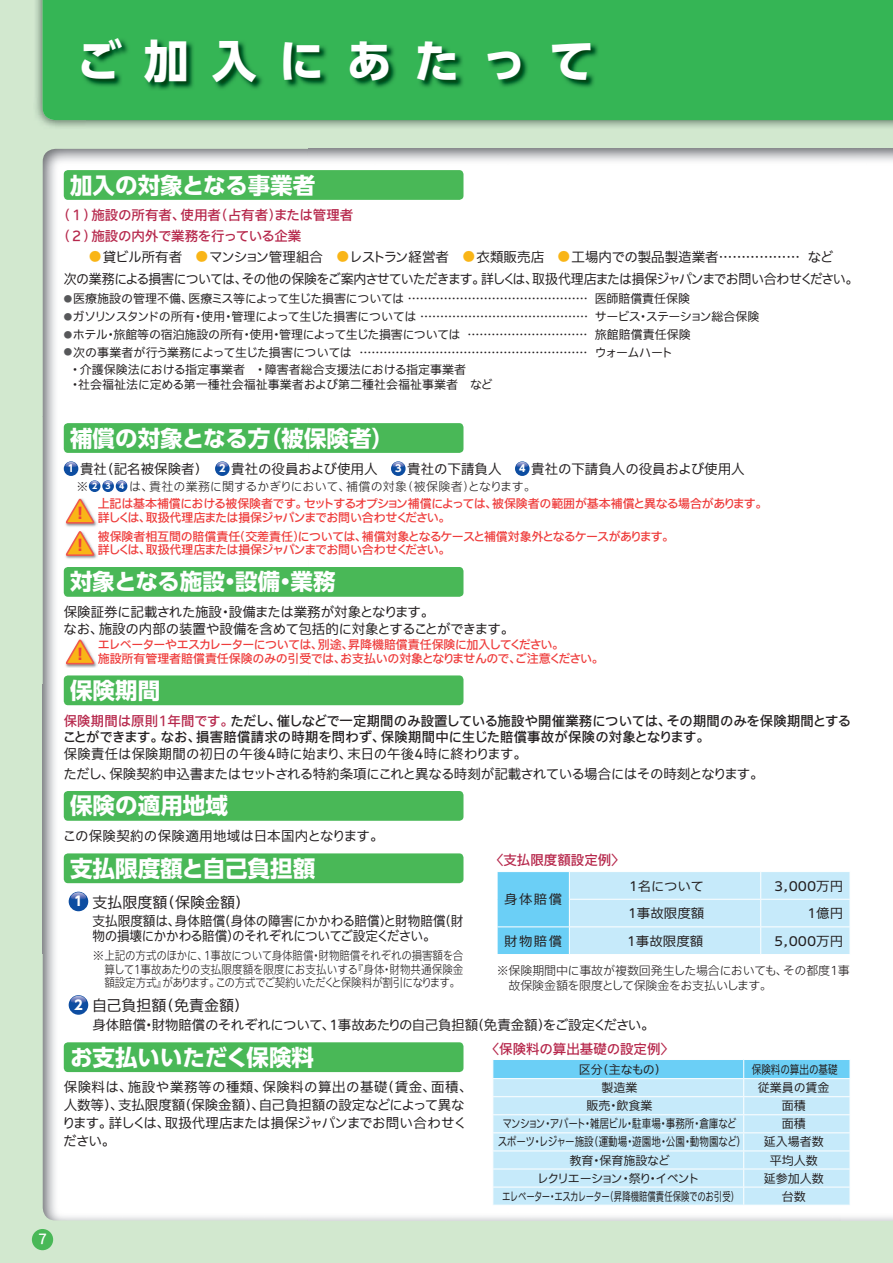
<style>
.page{position:relative;width:893px;height:1263px;background:#d2e8cf}
.page>*{position:absolute;margin:0;border:0;box-sizing:border-box;transform-origin:0 0}
.t1{font:700 45px "UD Shin Go Pro";letter-spacing:.5em;color:#fff}
.t2{font:700 22.5px "UD Shin Go Pro";color:#fff}
.t3{font:100 15px "Iwa UCDA Goth Std";color:#231f20}
.t4{font:100 13.5px/18px "Iwa UCDA Goth Std";letter-spacing:-.015em;color:#231f20}
.t5{font:100 13.5px/22.2px "Iwa UCDA Goth Std";letter-spacing:-.035em;color:#231f20;text-align:center}
.t6{font:500 13.5px/16.5px "Iwa UCDA Goth Std";letter-spacing:.005em;color:#231f20}
.t7{font:500 13.5px/20.7px "Iwa UCDA Goth Std";color:#b6274b}
.t8{font:100 13.5px/15px "Iwa UCDA Goth Std";letter-spacing:-.015em;color:#231f20;scale:.94 1}
.t9{font:100 13.5px "Iwa UCDA Goth Std";letter-spacing:.015em;color:#231f20}
.t10{font:500 13.5px "Iwa UCDA Goth Std";color:#fff}
.t11{font:700 13.05px "UD Shin Go Pro";color:#fff}
.t12{font:100 12.9px "Iwa UCDA Goth Std";color:#231f20;scale:1.05 1}
.t13{font:100 12px/17.7px "Iwa UCDA Goth Std";letter-spacing:-.01em;color:#231f20}
.t14{font:500 12px/13.5px "Iwa UCDA Goth Std";letter-spacing:-.04em;color:#ee3d3c}
.t15{font:300 12px/13.5px "Iwa UCDA Goth Std";letter-spacing:-.015em;color:#231f20;text-align:justify}
.t16{font:100 12px "Iwa UCDA Goth Std";letter-spacing:-.04em;color:#231f20}
.t17{font:100 12px "Iwa UCDA Goth Std";letter-spacing:-.01em;color:#231f20;scale:.8 1}
.t18{font:500 12px "Iwa UCDA Goth Std";letter-spacing:-.065em;color:#ee3d3c}
.t19{font:100 12px "Iwa UCDA Goth Std";letter-spacing:-.03em;color:#231f20;scale:.7 1}
.t20{font:100 12px "Iwa UCDA Goth Std";letter-spacing:-.03em;color:#231f20;scale:.8 1}
.t21{font:100 12px "Iwa UCDA Goth Std";letter-spacing:-.11em;color:#231f20}
.s1{font-size:12.15px;color:#f9b517}
.s2{font-size:8.4px;color:#57585a}
.s3{font-family:"UD Shin Go Pro";font-weight:700;font-size:9.75px;color:#fff}
.s4{font-weight:300;color:#231f20}
.s5{font-family:"UD Shin Go Pro";font-weight:700;font-size:7.8px;color:#fff}
.s6{color:#b6274b}
</style>
<div class="page">
<img style="left:36px;top:0;width:50px;height:127px">
<div style="left:43px;top:0;width:850px;height:120px;background:#35b555"></div>
<img style="left:82px;top:38px;width:517px;height:53px">
<div style="left:43px;top:149px;width:850px;height:1071px;background:#fff"></div>
<div style="left:99px;top:639px;width:458px;height:11px;background:#fff"></div>
<div style="left:98px;top:652px;width:498px;height:12px;background:#fff"></div>
<div style="left:98px;top:498px;width:662px;height:11px;background:#fff"></div>
<div style="left:98px;top:511px;width:345px;height:12px;background:#fff"></div>
<div style="left:98px;top:530px;width:569px;height:12px;background:#fff"></div>
<div style="left:98px;top:544px;width:345px;height:11px;background:#fff"></div>
<div style="left:64px;top:170px;width:399px;height:30px;background:#49b857;border-radius:4px"></div>
<div style="left:64px;top:675px;width:399px;height:30px;background:#49b857;border-radius:4px"></div>
<div style="left:64px;top:1042px;width:399px;height:30px;background:#49b857;border-radius:4px"></div>
<svg style="left:492px;top:1059px;width:359px;height:146px;background:#bee8f9"></svg>
<hr style="left:492px;top:1205px;width:252px;height:1px;background:#fff">
<hr style="left:744px;top:1205px;width:106px;height:1px;background:#fff">
<div style="left:64px;top:567px;width:399px;height:30px;background:#49b857;border-radius:4px"></div>
<img style="left:65px;top:639px;width:33px;height:29px">
<svg style="left:65px;top:639px;width:31px;height:27px"></svg>
<div style="left:64px;top:423px;width:399px;height:30px;background:#49b857;border-radius:4px"></div>
<div style="left:64px;top:461px;width:14px;height:15px;background:#0d4da1;border-radius:50%"></div>
<svg style="left:65px;top:462px;width:12px;height:5px"></svg>
<div style="left:215px;top:461px;width:15px;height:15px;background:#0d4da1;border-radius:50%"></div>
<svg style="left:217px;top:462px;width:11px;height:5px"></svg>
<div style="left:391px;top:461px;width:15px;height:15px;background:#0d4da1;border-radius:50%"></div>
<svg style="left:393px;top:462px;width:11px;height:5px"></svg>
<div style="left:515px;top:461px;width:15px;height:15px;background:#0d4da1;border-radius:50%"></div>
<svg style="left:517px;top:462px;width:11px;height:5px"></svg>
<div style="left:89px;top:480px;width:11px;height:12px;background:#0d4da1;border-radius:50%"></div>
<div style="left:102px;top:480px;width:12px;height:12px;background:#0d4da1;border-radius:50%"></div>
<div style="left:116px;top:480px;width:11px;height:12px;background:#0d4da1;border-radius:50%"></div>
<svg style="left:90px;top:481px;width:36px;height:4px"></svg>
<img style="left:96px;top:498px;width:2px;height:29px">
<img style="left:65px;top:530px;width:33px;height:29px">
<svg style="left:65px;top:498px;width:31px;height:59px;background:#f3ca99"></svg>
<div style="left:64px;top:791px;width:399px;height:30px;background:#49b857;border-radius:4px"></div>
<div style="left:64px;top:853px;width:399px;height:30px;background:#49b857;border-radius:4px"></div>
<div style="left:69px;top:995px;width:19px;height:20px;background:#0d4da1;border-radius:50%"></div>
<svg style="left:71px;top:996px;width:15px;height:7px"></svg>
<div style="left:69px;top:892px;width:19px;height:19px;background:#0d4da1;border-radius:50%"></div>
<svg style="left:71px;top:892px;width:15px;height:7px"></svg>
<svg style="left:497px;top:871px;width:354px;height:83px;background:#b6e5f9"></svg>
<hr style="left:497px;top:954px;width:72px;height:1px;background:#fff">
<hr style="left:569px;top:954px;width:192px;height:1px;background:#fff">
<hr style="left:761px;top:954px;width:89px;height:1px;background:#fff">
<div style="left:32px;top:1229px;width:21px;height:21px;background:#49b857;border-radius:50%"></div>
<h1 class="t1" style="left:77px;top:24px;width:519px">ご加入にあたって</h1>
<p class="t10" style="left:38px;top:1229px;width:11px">7</p>
<h2 class="t2" style="left:70px;top:167px;width:247px">加入の対象となる事業者</h2>
<p class="t7" style="left:57px;top:204px;width:298px">（1）施設の所有者、使用者（占有者）または管理者（2）施設の内外で業務を行っている企業</p>
<p class="t5" style="left:64px;top:245px;width:796px"><span class="s1">●</span>貸ビル所有者　<span class="s1">●</span>マンション管理組合　<span class="s1">●</span>レストラン経営者<span class="s1">　●</span>衣類販売店　<span class="s1">●</span>工場内での製品製造業者 ……………… など<br>次の業務による損害については、その他の保険をご案内させていただきます。詳しくは、取扱代理店または損保ジャパンまでお問い合わせください。</p>
<p class="t13" style="left:64px;top:289px;width:628px"><span class="s2">●</span>医療施設の管理不備、医療ミス等によって生じた損害については ……………………………………… 医師賠償責任保険</p>
<p class="t16" style="left:64px;top:308px;width:697px"><span class="s2">●</span>ガソリンスタンドの所有・使用・管理によって生じた損害については …………………………………… サービス・ステーション総合保険</p>
<p class="t13" style="left:64px;top:325px;width:628px"><span class="s2">●</span>ホテル・旅館等の宿泊施設の所有・使用・管理によって生じた損害については ………………………… 旅館賠償責任保険</p>
<p class="t13" style="left:69px;top:342px;width:605px;text-indent:-6px"><span class="s2">●</span>次の事業者が行う業務によって生じた損害については ………………………………………………… ウォームハート・介護保険法における指定事業者　・障害者総合支援法における指定事業者</p>
<p class="t13" style="left:69px;top:375px;width:425px">・社会福祉法に定める第一種社会福祉事業者および第二種社会福祉事業者　など</p>
<h2 class="t2" style="left:70px;top:420px;width:325px">補償の対象となる方（被保険者）</h2>
<p class="t4" style="left:68px;top:459px;width:678px"><span class="s3">1</span> 貴社（記名被保険者）　 <span class="s3">2</span> 貴社の役員および使用人　 <span class="s3">3</span> 貴社の下請負人　 <span class="s3">4</span> 貴社の下請負人の役員および使用人</p>
<p class="t14" style="left:98px;top:476px;width:671px;line-height:17.7px;text-indent:-21px"><span class="s4">※</span> <span class="s5">2 3 4</span> <span class="s4">は、貴社の業務に関するかぎりにおいて、補償の対象（被保険者）となります。<br></span>上記は基本補償における被保険者です。セットするオプション補償によっては、被保険者の範囲が基本補償と異なる場合があります。</p>
<p class="t14" style="left:98px;top:507px;width:578px;line-height:18.8px;text-indent:-25px"><sup>！</sup> 詳しくは、取扱代理店または損保ジャパンまでお問い合わせください。<br>被保険者相互間の賠償責任（交差責任）については、補償対象となるケースと補償対象外となるケースがあります。</p>
<p class="t18" style="left:73px;top:541px;width:380px"><sup>！</sup> 詳しくは、取扱代理店または損保ジャパンまでお問い合わせください。</p>
<h2 class="t2" style="left:70px;top:563px;width:267px">対象となる施設・設備・業務</h2>
<p class="t4" style="left:64px;top:603px;width:452px;line-height:16.5px">保険証券に記載された施設・設備または業務が対象となります。<br>なお、施設の内部の装置や設備を含めて包括的に対象とすることができます。</p>
<p class="t14" style="left:73px;top:637px;width:533px;text-indent:25px">エレベーターやエスカレーターについては、別途、昇降機賠償責任保険に加入してください。<br><sup>！</sup> 施設所有管理者賠償責任保険のみの引受では、お支払いの対象となりませんので、ご注意ください。</p>
<h2 class="t2" style="left:70px;top:672px;width:91px">保険期間</h2>
<p class="t6" style="left:63px;top:711px;width:790px"><span class="s6">保険期間は原則1年間です。</span>ただし、催しなどで一定期間のみ設置している施設や開催業務については、その期間のみを保険期間とすることができます。なお、損害賠償請求の時期を問わず、保険期間中に生じた賠償事故が保険の対象となります。</p>
<p class="t4" style="left:63px;top:744px;width:702px;line-height:19.4px">保険責任は保険期間の初日の午後4時に始まり、末日の午後4時に終わります。<br>ただし、保険契約申込書またはセットされる特約条項にこれと異なる時刻が記載されている場合にはその時刻となります。</p>
<h2 class="t2" style="left:70px;top:787px;width:159px">保険の適用地域</h2>
<p class="t9" style="left:63px;top:826px;width:322px">この保険契約の保険適用地域は日本国内となります。</p>
<h2 class="t2" style="left:70px;top:850px;width:247px">支払限度額と自己負担額</h2>
<p class="t11" style="left:74px;top:891px;width:10px">1</p>
<p class="t3" style="left:93px;top:891px;width:159px">支払限度額（保険金額）</p>
<p class="t8" style="left:92px;top:913px;width:396px">支払限度額は、身体賠償（身体の障害にかかわる賠償）と財物賠償（財物の損壊にかかわる賠償）のそれぞれについてご設定ください。</p>
<p class="t15" style="left:104px;top:948px;width:361px;text-indent:-12px">※上記の方式のほかに、1事故について身体賠償・財物賠償それぞれの損害額を合算して1事故あたりの支払限度額を限度にお支払いする『身体・財物共通保険金額設定方式』があります。この方式でご契約いただくと保険料が割引になります。</p>
<p class="t7" style="left:490px;top:849px;width:136px">〈支払限度額設定例〉</p>
<p class="t12" style="left:504px;top:890px;width:57px">身体賠償</p>
<p class="t12" style="left:629px;top:876px;width:73px">1名について</p>
<p class="t12" style="left:774px;top:876px;width:67px">3,000万円</p>
<p class="t12" style="left:628px;top:904px;width:75px">1事故限度額</p>
<p class="t12" style="left:807px;top:904px;width:36px">1億円</p>
<p class="t12" style="left:504px;top:932px;width:57px">財物賠償</p>
<p class="t12" style="left:627px;top:931px;width:75px">1事故限度額</p>
<p class="t12" style="left:774px;top:932px;width:67px">5,000万円</p>
<p class="t15" style="left:509px;top:962px;width:343px;line-height:15px;text-indent:-12px">※ 保険期間中に事故が複数回発生した場合においても、その都度1事故保険金額を限度として保険金をお支払いします。</p>
<p class="t11" style="left:74px;top:994px;width:10px">2</p>
<p class="t3" style="left:92px;top:994px;width:158px">自己負担額（免責金額）</p>
<p class="t4" style="left:92px;top:1015px;width:564px">身体賠償・財物賠償のそれぞれについて、1事故あたりの自己負担額（免責金額）をご設定ください。</p>
<h2 class="t2" style="left:70px;top:1039px;width:245px">お支払いいただく保険料</h2>
<p class="t4" style="left:62px;top:1077px;width:411px">保険料は、施設や業務等の種類、保険料の算出の基礎（賃金、面積、人数等）、支払限度額（保険金額）、自己負担額の設定などによって異なります。詳しくは、取扱代理店または損保ジャパンまでお問い合わせください。</p>
<p class="t7" style="left:486px;top:1037px;width:190px">〈保険料の算出基礎の設定例〉</p>
<p class="t13" style="left:579px;top:1059px;width:89px">区分（主なもの）</p>
<p class="t17" style="left:752px;top:1060px;width:109px">保険料の算出の基礎</p>
<p class="t13" style="left:601px;top:1078px;width:37px">製造業</p>
<p class="t13" style="left:758px;top:1078px;width:73px">従業員の賃金</p>
<p class="t13" style="left:586px;top:1096px;width:67px">販売・飲食業</p>
<p class="t13" style="left:782px;top:1096px;width:25px">面積</p>
<p class="t20" style="left:502px;top:1115px;width:294px">マンション・アパート・雑居ビル・駐車場・事務所・倉庫など</p>
<p class="t13" style="left:782px;top:1114px;width:25px">面積</p>
<p class="t17" style="left:498px;top:1133px;width:311px">スポーツ・レジャー施設（運動場・遊園地・公園・動物園など）</p>
<p class="t13" style="left:764px;top:1132px;width:61px">延入場者数</p>
<p class="t13" style="left:569px;top:1150px;width:102px">教育・保育施設など</p>
<p class="t13" style="left:770px;top:1150px;width:49px">平均人数</p>
<p class="t21" style="left:537px;top:1169px;width:164px">レクリエーション・祭り・イベント</p>
<p class="t13" style="left:764px;top:1168px;width:61px">延参加人数</p>
<p class="t19" style="left:502px;top:1187px;width:340px">エレベーター・エスカレーター（昇降機賠償責任保険でのお引受）</p>
<p class="t13" style="left:782px;top:1186px;width:25px">台数</p>
</div>
